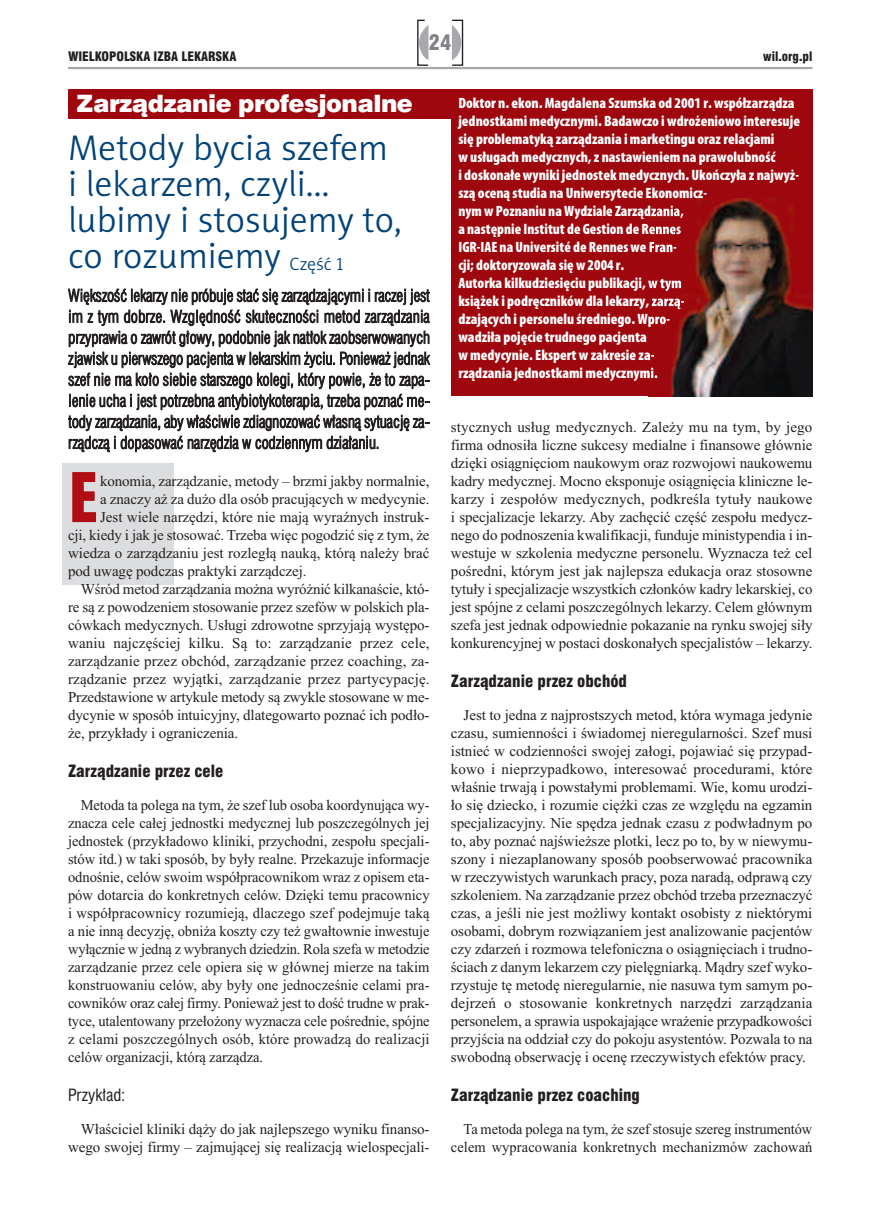
<style>
.page{position:relative;width:872px;height:1212px;background:#fff}
.page>*{position:absolute;margin:0;border:0;box-sizing:border-box;transform-origin:0 0}
.t1{font:900 condensed 74.25px "Myriad Pro";color:#b00d15}
.t2{font:36px/36px "Naomi Sans EFNTT Light";color:#004279}
.t3{font:24px "Swis 721 Blk EU";letter-spacing:-.02em;color:#fff}
.t4{font:21px "Swis 721 Blk Cn EU";color:#808285}
.t5{font:16.5px/21px "Swis 721 Lt Cn EU";color:#231f20;text-align:justify;scale:.96 1}
.t6{font:16.5px "Swis 721 Blk Cn EU";color:#231f20}
.t7{font:16.5px "Swis 721 Cn EU";color:#231f20}
.t8{font:15px/18px "Times New Roman";letter-spacing:-.005em;color:#231f20;text-align:justify}
.t9{font:900 condensed 15px/18px "Myriad Pro";color:#fff}
.t10{font:15px/18px "Times New Roman";letter-spacing:-.005em;color:#231f20;text-align:right;scale:.96 1}
.t11{font:12.75px "Swis 721 Blk Cn EU";color:#231f20}
.s1{font-size:18px}
</style>
<div class="page">
<div style="left:62px;top:463px;width:111px;height:122px;background:#dcdddf"></div>
<div style="left:451px;top:20px;width:12px;height:46px;border:1px solid #231f20"></div>
<svg style="left:452px;top:25px;width:9px;height:35px"></svg>
<svg style="left:417px;top:19px;width:12px;height:47px"></svg>
<hr style="left:68px;top:67px;width:744px;height:2px;background:#a8a9ad">
<div style="left:68px;top:89px;width:744px;height:30px;background:#9d070d"></div>
<div style="left:451px;top:89px;width:361px;height:307px;background:#9d070d"></div>
<img style="left:648px;top:198px;width:164px;height:198px">
<svg style="left:679px;top:198px;width:24px;height:1px"></svg>
<h3 class="t4" style="left:429px;top:30px;width:24px">24</h3>
<p class="t11" style="left:68px;top:48px;width:170px">WIELKOPOLSKA IZBA LEKARSKA</p>
<p class="t11" style="left:763px;top:48px;width:51px">wil.org.pl</p>
<h3 class="t3" style="left:77px;top:88px;width:338px">Zarządzanie profesjonalne</h3>
<p class="t9" style="left:458px;top:95px;width:343px">Doktor n. ekon.Magdalena Szumska od 2001 r.współzarządza jednostkami medycznymi. Badawczo iwdrożeniowo interesuje się problematyką zarządzania i marketingu orazrelacjami wusługach medycznych,z nastawieniem na prawolubność<br>i doskonałewyniki jednostek medycznych. Ukończyła z najwyż&shy;szą oceną studia na Uniwersytecie Ekonomicz-<br>nym wPoznaniu naWydziale Zarządzania,<br>a następnie Institut de Gestion de Rennes<br>IGR-IAE na Université de Renneswe Fran-<br>cji; doktoryzowała sięw2004 r.<br>Autorka kilkudziesięciu publikacji,wtym<br>książek i podręcznikówdla lekarzy,zarzą-<br>dzających i personelu średniego.Wpro-<br>wadziła pojęcie trudnego pacjenta<br>w medycynie. Ekspertwzakresie za-<br>rządzania jednostkami medycznymi.</p>
<h2 class="t2" style="left:68px;top:130px;width:335px">Metody bycia szefem i lekarzem, czyli… lubimy i stosujemy to, co rozumiemy <span class="s1">Część 1</span></h2>
<p class="t5" style="left:68px;top:285px;width:378px">Większość lekarzy nie próbuje stać się zarządzającymi i raczej jest im z tym dobrze. Względność skuteczności metod zarządzania przyprawia o zawrót głowy, podobnie jak natłok zaobserwowanych zjawisk u pierwszego pacjenta w lekarskim życiu. Ponieważ jednak szef nie ma koło siebie starszego kolegi, który powie, że to zapa&shy;lenie ucha i jest potrzebna antybiotykoterapia, trzeba poznać me&shy;tody zarządzania, aby właściwie zdiagnozować własną sytuację za&shy;rządczą i dopasować narzędzia w codziennym działaniu.</p>
<h1 class="t1" style="left:68px;top:471px;width:32px">E</h1>
<p class="t8" style="left:100px;top:472px;width:331px">konomia, zarządzanie, metody – brzmi jakby normalnie,</p>
<p class="t8" style="left:451px;top:418px;width:363px">stycznych usług medycznych. Zależy mu na tym, by jego firma odnosiła liczne sukcesy medialne i finansowe głównie dzięki osiągnięciom naukowym oraz rozwojowi naukowemu kadry medycznej. Mocno eksponuje osiągnięcia kliniczne le&shy;karzy i zespołów medycznych, podkreśla tytuły naukowe i specjalizacje lekarzy. Aby zachęcić część zespołu medycz&shy;nego do podnoszenia kwalifikacji, funduje ministypendia i in&shy;westuje w szkolenia medyczne personelu. Wyznacza też cel pośredni, którym jest jak najlepsza edukacja oraz stosowne tytuły i specjalizacje wszystkich członków kadry lekarskiej, co jest spójne z celami poszczególnych lekarzy. Celem głównym szefa jest jednak odpowiednie pokazanie na rynku swojej siły konkurencyjnej w postaci doskonałych specjalistów – lekarzy.</p>
<p class="t6" style="left:451px;top:671px;width:178px">Zarządzanie przez obchód</p>
<p class="t8" style="left:451px;top:706px;width:363px;text-indent:13px">Jest to jedna z najprostszych metod, która wymaga jedynie czasu, sumienności i świadomej nieregularności. Szef musi istnieć w codzienności swojej załogi, pojawiać się przypad&shy;kowo i nieprzypadkowo, interesować procedurami, które właśnie trwają i powstałymi problemami. Wie, komu urodzi&shy;ło się dziecko, i rozumie ciężki czas ze względu na egzamin specjalizacyjny. Nie spędza jednak czasu z podwładnym po to, aby poznać najświeższe plotki, lecz po to, by w niewymu&shy;szony i niezaplanowany sposób poobserwować pracownika w rzeczywistych warunkach pracy, poza naradą, odprawą czy szkoleniem. Na zarządzanie przez obchód trzeba przeznaczyć czas, a jeśli nie jest możliwy kontakt osobisty z niektórymi osobami, dobrym rozwiązaniem jest analizowanie pacjentów czy zdarzeń i rozmowa telefoniczna o osiągnięciach i trudno&shy;ściach z danym lekarzem czy pielęgniarką. Mądry szef wyko&shy;rzystuje tę metodę nieregularnie, nie nasuwa tym samym po&shy;dejrzeń o stosowanie konkretnych narzędzi zarządzania personelem, a sprawia uspokajające wrażenie przypadkowości przyjścia na oddział czy do pokoju asystentów. Pozwala to na swobodną obserwację i ocenę rzeczywistych efektów pracy.</p>
<p class="t6" style="left:451px;top:1085px;width:191px">Zarządzanie przez coaching</p>
<p class="t10" style="left:451px;top:1120px;width:378px">Ta metoda polega na tym, że szef stosuje szereg instrumentów celem wypracowania konkretnych mechanizmów zachowań</p>
<p class="t8" style="left:100px;top:490px;width:331px">a znaczy aż za dużo dla osób pracujących w medycynie.</p>
<p class="t8" style="left:100px;top:508px;width:331px">Jest wiele narzędzi, które nie mają wyraźnych instruk-</p>
<p class="t8" style="left:68px;top:526px;width:363px">cji, kiedy i jak je stosować. Trzeba więc pogodzić się z tym, że</p>
<p class="t8" style="left:68px;top:544px;width:363px">wiedza o zarządzaniu jest rozległą nauką, którą należy brać</p>
<p class="t8" style="left:68px;top:562px;width:240px">pod uwagę podczas praktyki zarządczej.</p>
<p class="t8" style="left:81px;top:580px;width:350px">Wśród metod zarządzania można wyróżnić kilkanaście, któ-</p>
<p class="t8" style="left:68px;top:598px;width:363px">re są z powodzeniem stosowanie przez szefów w polskich pla-</p>
<p class="t8" style="left:68px;top:616px;width:363px">cówkach medycznych. Usługi zdrowotne sprzyjają występo-</p>
<p class="t8" style="left:68px;top:634px;width:363px">waniu najczęściej kilku. Są to: zarządzanie przez cele,</p>
<p class="t8" style="left:68px;top:652px;width:363px">zarządzanie przez obchód, zarządzanie przez coaching, za-</p>
<p class="t8" style="left:68px;top:670px;width:363px">rządzanie przez wyjątki, zarządzanie przez partycypację.</p>
<p class="t8" style="left:68px;top:688px;width:363px">Przedstawione w artykule metody są zwykle stosowane w me-</p>
<p class="t8" style="left:68px;top:706px;width:363px">dycynie w sposób intuicyjny, dlategowarto poznać ich podło-</p>
<p class="t8" style="left:68px;top:724px;width:172px">że, przykłady i ograniczenia.</p>
<p class="t6" style="left:68px;top:761px;width:157px">Zarządzanie przez cele</p>
<p class="t8" style="left:68px;top:796px;width:363px;text-indent:13px">Metoda ta polega na tym, że szef lub osoba koordynująca wy&shy;znacza cele całej jednostki medycznej lub poszczególnych jej jednostek (przykładowo kliniki, przychodni, zespołu specjali&shy;stów itd.) w taki sposób, by były realne. Przekazuje informacje odnośnie, celów swoim współpracownikom wraz z opisem eta&shy;pów dotarcia do konkretnych celów. Dzięki temu pracownicy i współpracownicy rozumieją, dlaczego szef podejmuje taką a nie inną decyzję, obniża koszty czy też gwałtownie inwestuje wyłącznie w jedną z wybranych dziedzin. Rola szefa w metodzie zarządzanie przez cele opiera się w głównej mierze na takim konstruowaniu celów, aby były one jednocześnie celami pra&shy;cowników oraz całej firmy. Ponieważ jest to dość trudne w prak&shy;tyce, utalentowany przełożony wyznacza cele pośrednie, spójne z celami poszczególnych osób, które prowadzą do realizacji celów organizacji, którą zarządza.</p>
<p class="t7" style="left:68px;top:1084px;width:59px">Przykład:</p>
<p class="t8" style="left:68px;top:1120px;width:363px;text-align:right">Właściciel kliniki dąży do jak najlepszego wyniku finanso&shy;wego swojej firmy – zajmującej się realizacją wielospecjali-</p>
</div>
